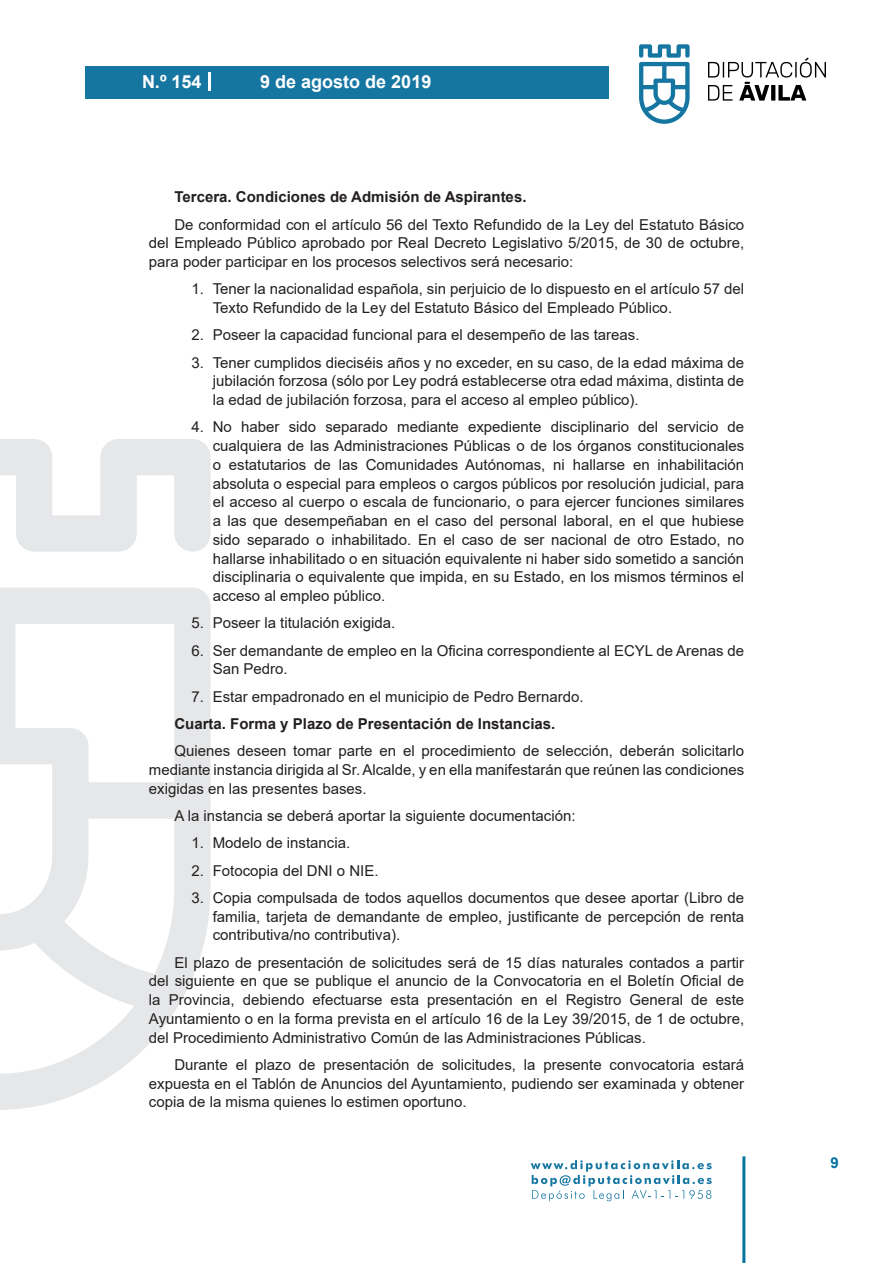
<style>
.page{position:relative;width:893px;height:1263px;background:#fff}
.page>*{position:absolute;margin:0;border:0;box-sizing:border-box;transform-origin:0 0}
.t1{font:700 18px "Arial";color:#fff}
.texto_normal{font:15px/18.8px "Arial";color:#231f20;text-align:justify}
.texto_normal-2{font:700 15px "Arial";color:#231f20}
.t2{font:700 15px "Arial";color:#04739f}
</style>
<div class="page">
<svg style="left:531px;top:1160px;width:181px;height:41px"></svg>
<div style="left:85px;top:66px;width:523px;height:33px;background:#1676a2"></div>
<svg style="left:639px;top:44px;width:51px;height:80px"></svg>
<svg style="left:708px;top:58px;width:118px;height:43px"></svg>
<hr style="left:742px;top:1156px;width:3px;height:107px;background:#04739f">
<svg style="left:208px;top:72px;width:2px;height:18px"></svg>
<svg style="left:0;top:439px;width:211px;height:671px"></svg>
<p class="t1" style="left:142px;top:69px;width:61px">N.º 154</p>
<p class="t1" style="left:260px;top:69px;width:173px">9 de agosto de 2019</p>
<p class="texto_normal-2" style="left:174px;top:187px;width:354px">Tercera. Condiciones de Admisión de Aspirantes.</p>
<p class="texto_normal" style="left:149px;top:215px;width:597px;text-indent:26px">De conformidad con el artículo 56 del Texto Refundido de la Ley del Estatuto Básico del Empleado Público aprobado por Real Decreto Legislativo 5/2015, de 30 de octubre, para poder participar en los procesos selectivos será necesario:</p>
<p class="texto_normal" style="left:213px;top:280px;width:533px;text-indent:-21px">1. Tener la nacionalidad española, sin perjuicio de lo dispuesto en el artículo 57 del<br>Texto Refundido de la Ley del Estatuto Básico del Empleado Público.</p>
<p class="texto_normal" style="left:191px;top:326px;width:450px">2. Poseer la capacidad funcional para el desempeño de las tareas.</p>
<p class="texto_normal" style="left:213px;top:353px;width:533px;text-indent:-21px">3. Tener cumplidos dieciséis años y no exceder, en su caso, de la edad máxima de jubilación forzosa (sólo por Ley podrá establecerse otra edad máxima, distinta de la edad de jubilación forzosa, para el acceso al empleo público).</p>
<p class="texto_normal" style="left:213px;top:418px;width:533px;text-indent:-21px">4. No haber sido separado mediante expediente disciplinario del servicio de cualquiera de las Administraciones Públicas o de los órganos constitucionales o estatutarios de las Comunidades Autónomas, ni hallarse en inhabilitación absoluta o especial para empleos o cargos públicos por resolución judicial, para el acceso al cuerpo o escala de funcionario, o para ejercer funciones similares a las que desempeñaban en el caso del personal laboral, en el que hubiese sido separado o inhabilitado. En el caso de ser nacional de otro Estado, no hallarse inhabilitado o en situación equivalente ni haber sido sometido a sanción disciplinaria o equivalente que impida, en su Estado, en los mismos términos el acceso al empleo público.</p>
<p class="texto_normal" style="left:191px;top:614px;width:205px">5. Poseer la titulación exigida.</p>
<p class="texto_normal" style="left:213px;top:641px;width:533px;text-indent:-21px">6. Ser demandante de empleo en la Oficina correspondiente al ECYL de Arenas de<br>San Pedro.</p>
<p class="texto_normal" style="left:191px;top:687px;width:394px">7. Estar empadronado en el municipio de Pedro Bernardo.</p>
<p class="texto_normal-2" style="left:174px;top:713px;width:382px">Cuarta. Forma y Plazo de Presentación de Instancias.</p>
<p class="texto_normal" style="left:149px;top:741px;width:597px;text-indent:26px">Quienes deseen tomar parte en el procedimiento de selección, deberán solicitarlo mediante instancia dirigida al Sr. Alcalde, y en ella manifestarán que reúnen las condiciones exigidas en las presentes bases.</p>
<p class="texto_normal" style="left:174px;top:806px;width:403px">A la instancia se deberá aportar la siguiente documentación:</p>
<p class="texto_normal" style="left:191px;top:833px;width:160px">1. Modelo de instancia.</p>
<p class="texto_normal" style="left:191px;top:861px;width:189px">2. Fotocopia del DNI o NIE.</p>
<p class="texto_normal" style="left:213px;top:888px;width:533px;text-indent:-21px">3. Copia compulsada de todos aquellos documentos que desee aportar (Libro de familia, tarjeta de demandante de empleo, justificante de percepción de renta contributiva/no contributiva).</p>
<p class="texto_normal" style="left:149px;top:953px;width:597px;text-indent:26px">El plazo de presentación de solicitudes será de 15 días naturales contados a partir del siguiente en que se publique el anuncio de la Convocatoria en el Boletín Oficial de la Provincia, debiendo efectuarse esta presentación en el Registro General de este Ayuntamiento o en la forma prevista en el artículo 16 de la Ley 39/2015, de 1 de octubre, del Procedimiento Administrativo Común de las Administraciones Públicas.</p>
<p class="texto_normal" style="left:149px;top:1055px;width:597px;text-indent:26px">Durante el plazo de presentación de solicitudes, la presente convocatoria estará expuesta en el Tablón de Anuncios del Ayuntamiento, pudiendo ser examinada y obtener copia de la misma quienes lo estimen oportuno.</p>
<p class="t2" style="left:831px;top:1152px;width:10px">9</p>
</div>
